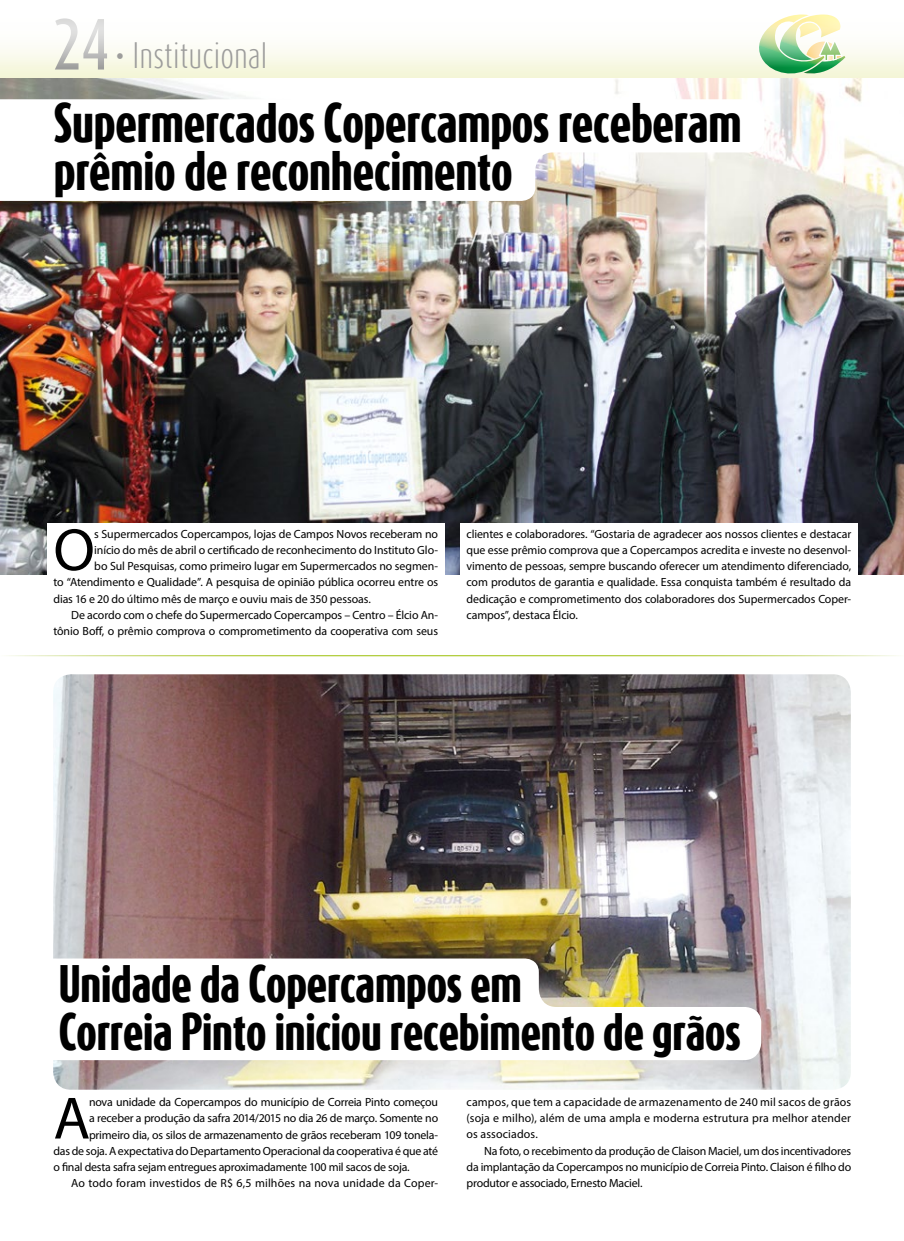
<style>
.page{position:relative;width:904px;height:1241px;background:#fff}
.page>*{position:absolute;margin:0;border:0;box-sizing:border-box;transform-origin:0 0}
.t1{font:60.12px "Myriad Pro";color:#000}
.t2{font:800 46.25px/47.5px "Dax Compact";letter-spacing:-.02em;color:#000}
.t3{font:800 43.75px/47.5px "Dax Compact";letter-spacing:-.02em;color:#000}
.t4{font:300 30.5px "Dax Compact";color:#9d9d9c}
.t5{font:11.88px/16.2px "Myriad Pro";letter-spacing:-.01em;color:#000;text-align:justify}
.t6{font:11.88px "Myriad Pro";letter-spacing:.01em;color:#000}
.s1{font-weight:500;font-size:60px}
</style>
<div class="page">
<div style="left:0;top:0;width:904px;height:78px;background:#f5f6da"></div>
<svg style="left:770px;top:67px;width:63px;height:7px"></svg>
<svg style="left:0;top:0;width:904px;height:67px;background:#f8faf2"></svg>
<img style="left:53px;top:674px;width:797px;height:415px">
<img style="left:0;top:78px;width:904px;height:496px">
<svg style="left:0;top:99px;width:764px;height:102px"></svg>
<svg style="left:53px;top:958px;width:708px;height:101px"></svg>
<div style="left:47px;top:523px;width:397px;height:133px;background:#fff"></div>
<div style="left:460px;top:523px;width:397px;height:133px;background:#fff"></div>
<h3 class="t4" style="left:53px;top:36px;width:216px"><span class="s1">24</span> • Institucional</h3>
<h2 class="t2" style="left:53px;top:99px;width:690px">Supermercados Copercampos receberam prêmio de reconhecimento</h2>
<h1 class="t1" style="left:53px;top:513px;width:43px">O</h1>
<p class="t5" style="left:94px;top:525px;width:345px">s Supermercados Copercampos, lojas de Campos Novos receberam no</p>
<p class="t5" style="left:94px;top:541px;width:345px">início do mês de abril o certificado de reconhecimento do Instituto Glo-</p>
<p class="t5" style="left:94px;top:557px;width:345px">bo Sul Pesquisas, como primeiro lugar em Supermercados no segmen-</p>
<p class="t5" style="left:53px;top:574px;width:386px">to “Atendimento e Qualidade”. A pesquisa de opinião pública ocorreu entre os</p>
<p class="t5" style="left:53px;top:590px;width:319px">dias 16 e 20 do último mês de março e ouviu mais de 350 pessoas.</p>
<p class="t5" style="left:71px;top:606px;width:368px">De acordo com o chefe do Supermercado Copercampos – Centro – Élcio An-</p>
<p class="t5" style="left:53px;top:622px;width:386px">tônio Boff, o prêmio comprova o comprometimento da cooperativa com seus</p>
<p class="t5" style="left:466px;top:525px;width:386px">clientes e colaboradores. “Gostaria de agradecer aos nossos clientes e destacar que esse prêmio comprova que a Copercampos acredita e investe no desenvol&shy;vimento de pessoas, sempre buscando oferecer um atendimento diferenciado, com produtos de garantia e qualidade. Essa conquista também é resultado da dedicação e comprometimento dos colaboradores dos Supermercados Coper&shy;campos”, destaca Élcio.</p>
<h3 class="t3" style="left:58px;top:959px;width:684px">Unidade da Copercampos em<br>Correia Pinto iniciou recebimento de grãos</h3>
<h1 class="t1" style="left:53px;top:1081px;width:38px">A</h1>
<p class="t5" style="left:89px;top:1093px;width:350px">nova unidade da Copercampos do município de Correia Pinto começou</p>
<p class="t5" style="left:89px;top:1109px;width:350px">a receber a produção da safra 2014/2015 no dia 26 de março. Somente no</p>
<p class="t5" style="left:89px;top:1125px;width:350px">primeiro dia, os silos de armazenamento de grãos receberam 109 tonela-</p>
<p class="t5" style="left:53px;top:1142px;width:386px">das de soja. A expectativa do Departamento Operacional da cooperativa é que até</p>
<p class="t5" style="left:53px;top:1158px;width:358px">o final desta safra sejam entregues aproximadamente 100 mil sacos de soja.</p>
<p class="t6" style="left:71px;top:1175px;width:368px">Ao todo foram investidos de R$ 6,5 milhões na nova unidade da Coper-</p>
<p class="t5" style="left:466px;top:1093px;width:386px">campos, que tem a capacidade de armazenamento de 240 mil sacos de grãos (soja e milho), além de uma ampla e moderna estrutura pra melhor atender os associados.</p>
<p class="t5" style="left:466px;top:1142px;width:386px;text-indent:18px">Na foto, o recebimento da produção de Claison Maciel, um dos incentivadores da implantação da Copercampos no município de Correia Pinto. Claison é filho do produtor e associado, Ernesto Maciel.</p>
</div>
